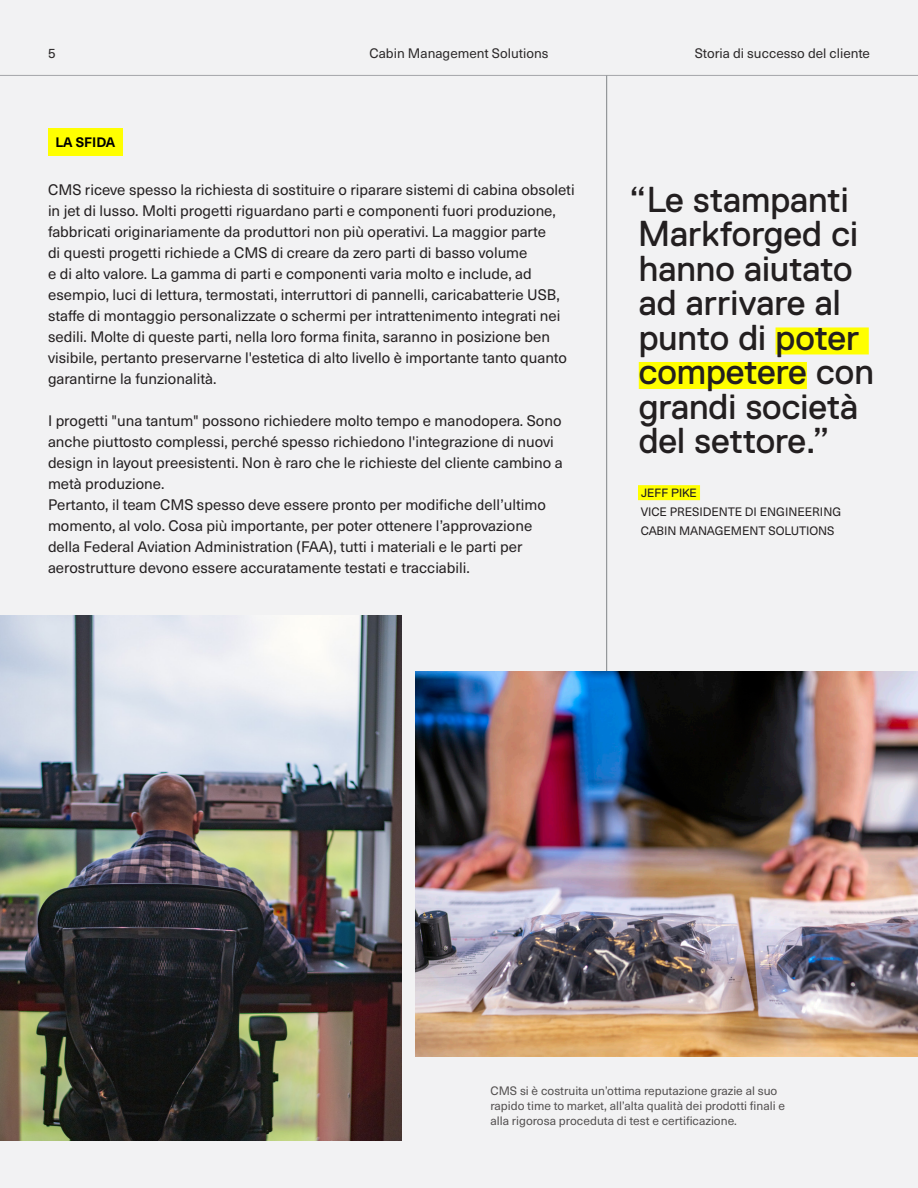
<style>
.page{position:relative;width:918px;height:1188px;background:#f2f2f3}
.page>*{position:absolute;margin:0;border:0;box-sizing:border-box;transform-origin:0 0}
.Body_Copy{font:36px/34.5px "Replica Pro";color:#231f20}
.Body_Copy-2{font:15px/21px "Neue Haas Unica W1 G";color:#231f20}
.t1{font:13.5px "Neue Haas Unica W1 G";color:#231f20}
.t2{font:700 13.5px "Neue Haas Unica W1 G";color:#000}
.Body_Copy-3{font:12px/15px "Neue Haas Unica W1 G";color:#535050}
.t3{font:12px/18.8px "Neue Haas Unica W1 G";color:#231f20}
.s1{font-family:"Replica Pro"}
</style>
<div class="page">
<div style="left:48px;top:128px;width:75px;height:28px;background:#ff0"></div>
<img style="left:0;top:616px;width:401px;height:525px">
<div style="left:776px;top:327px;width:93px;height:27px;background:#ff0"></div>
<div style="left:639px;top:362px;width:168px;height:27px;background:#ff0"></div>
<hr style="left:606px;top:76px;width:1px;height:596px;background:#818486">
<img style="left:416px;top:672px;width:502px;height:385px">
<div style="left:638px;top:485px;width:62px;height:15px;background:#ff0"></div>
<p class="t1" style="left:48px;top:44px;width:9px">5</p>
<p class="t1" style="left:369px;top:44px;width:181px">Cabin Management Solutions</p>
<p class="t1" style="left:695px;top:44px;width:177px">Storia di successo del cliente</p>
<p class="t2" style="left:56px;top:132px;width:61px">LA SFIDA</p>
<p class="Body_Copy-2" style="left:48px;top:179px;width:528px">CMS riceve spesso la richiesta di sostituire o riparare sistemi di cabina obsoleti in jet di lusso. Molti progetti riguardano parti e componenti fuori produzione, fabbricati originariamente da produttori non più operativi. La maggior parte<br>di questi progetti richiede a CMS di creare da zero parti di basso volume<br>e di alto valore. La gamma di parti e componenti varia molto e include, ad esempio, luci di lettura, termostati, interruttori di pannelli, caricabatterie USB, staffe di montaggio personalizzate o schermi per intrattenimento integrati nei sedili. Molte di queste parti, nella loro forma finita, saranno in posizione ben visibile, pertanto preservarne l'estetica di alto livello è importante tanto quanto garantirne la funzionalità.</p>
<p class="Body_Copy-2" style="left:48px;top:410px;width:516px">I progetti "una tantum" possono richiedere molto tempo e manodopera. Sono anche piuttosto complessi, perché spesso richiedono l'integrazione di nuovi design in layout preesistenti. Non è raro che le richieste del cliente cambino a metà produzione.<br>Pertanto, il team CMS spesso deve essere pronto per modifiche dell’ultimo momento, al volo. Cosa più importante, per poter ottenere l’approvazione della Federal Aviation Administration (FAA), tutti i materiali e le parti per aerostrutture devono essere accuratamente testati e tracciabili.</p>
<p class="Body_Copy" style="left:630px;top:182px;width:246px">“Le stampanti<br>Markforged ci hanno aiutato ad arrivare al punto di poter competere con grandi società del settore.”</p>
<p class="t3" style="left:641px;top:483px;width:202px"><span class="s1">JEFF PIKE<br></span>VICE PRESIDENTE DI ENGINEERING<br>CABIN MANAGEMENT SOLUTIONS</p>
<p class="Body_Copy-3" style="left:490px;top:1083px;width:296px">CMS si è costruita un’ottima reputazione grazie al suo rapido time to market, all’alta qualità dei prodotti finali e alla rigorosa proceduta di test e certificazione.</p>
</div>
